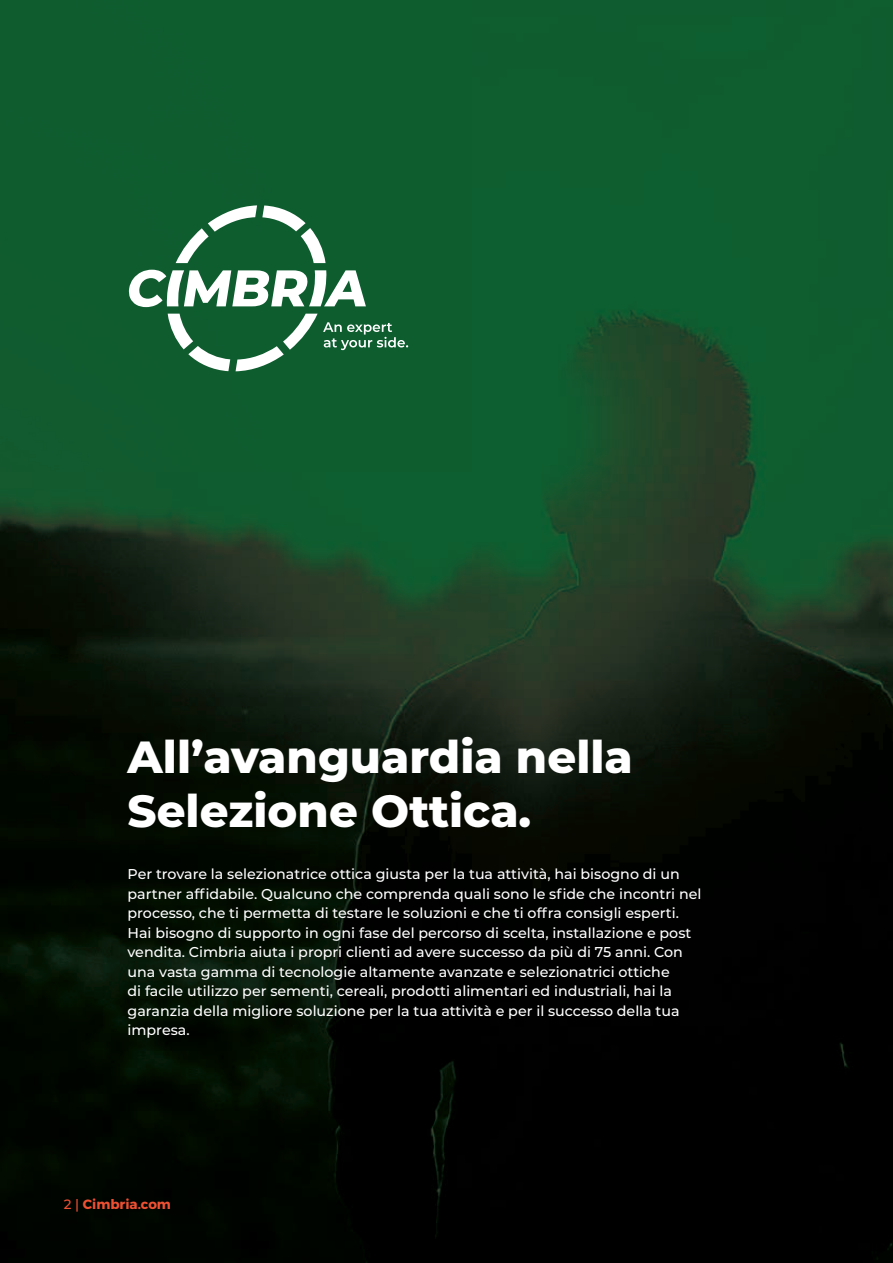
<style>
.page{position:relative;width:893px;height:1263px;background:#fff}
.page>*{position:absolute;margin:0;border:0;box-sizing:border-box;transform-origin:0 0}
.t1{font:800 45px/54px "Montserrat";color:#fff}
.t2{font:500 14.25px/19.5px "Montserrat";color:#fff}
.t3{font:700 13.5px "Montserrat";color:#ef5032}
.s1{font-weight:500}
</style>
<div class="page">
<img style="left:0;top:0;width:893px;height:1263px">
<svg style="left:129px;top:270px;width:237px;height:37px"></svg>
<svg style="left:176px;top:205px;width:150px;height:58px"></svg>
<svg style="left:168px;top:314px;width:62px;height:57px"></svg>
<svg style="left:236px;top:314px;width:172px;height:57px;background:#31754e"></svg>
<h1 class="t1" style="left:128px;top:727px;width:507px">All’avanguardia nella<br>Selezione Ottica.</h1>
<p class="t2" style="left:128px;top:864px;width:575px">Per trovare la selezionatrice ottica giusta per la tua attività, hai bisogno di un partner affidabile. Qualcuno che comprenda quali sono le sfide che incontri nel processo, che ti permetta di testare le soluzioni e che ti offra consigli esperti.<br>Hai bisogno di supporto in ogni fase del percorso di scelta, installazione e post vendita. Cimbria aiuta i propri clienti ad avere successo da più di 75 anni. Con una vasta gamma di tecnologie altamente avanzate e selezionatrici ottiche<br>di facile utilizzo per sementi, cereali, prodotti alimentari ed industriali, hai la garanzia della migliore soluzione per la tua attività e per il successo della tua impresa.</p>
<p class="t3" style="left:64px;top:1196px;width:109px"><span class="s1">2 |</span> Cimbria.com</p>
</div>
